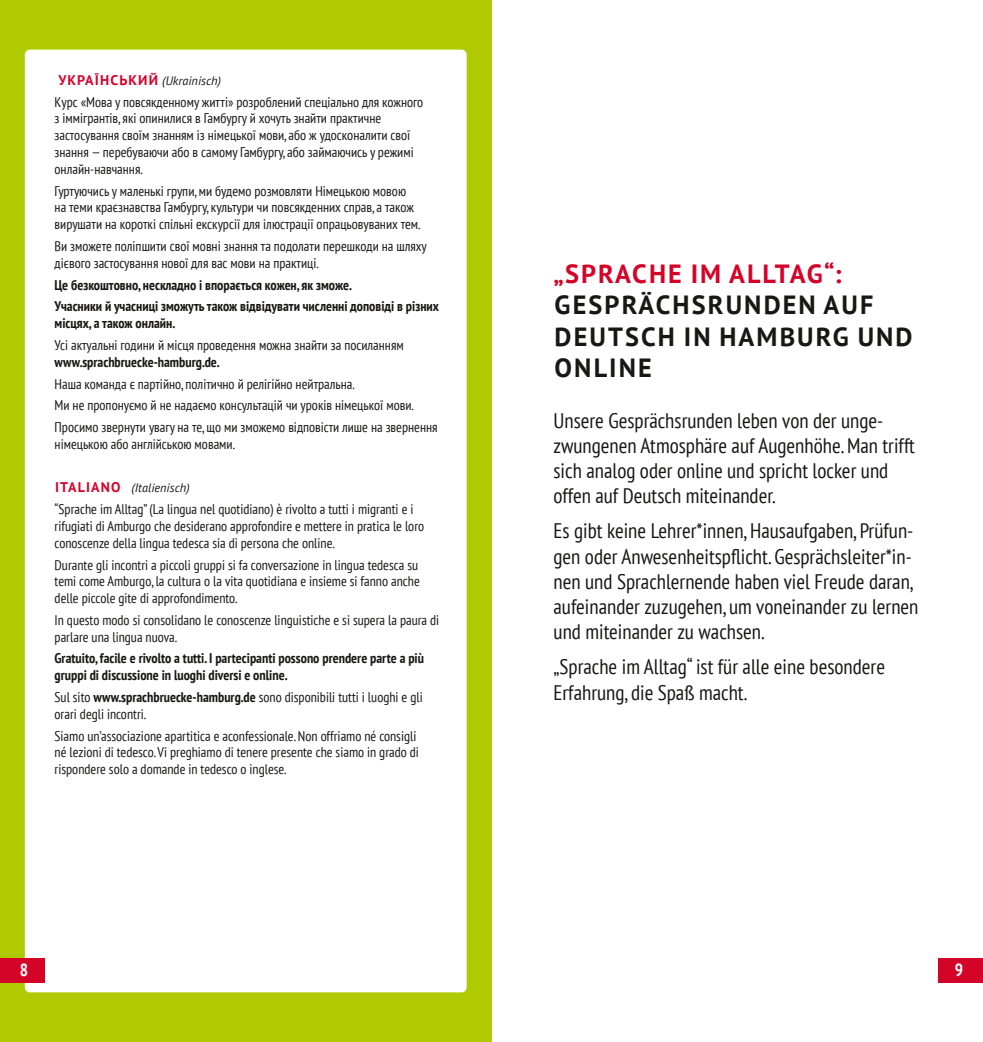
<style>
.page{position:relative;width:983px;height:1042px;background:#fff}
.page>*{position:absolute;margin:0;border:0;box-sizing:border-box;transform-origin:0 0}
.t1{font:700 26.25px/31.5px "PT Sans";letter-spacing:.08em;color:#181716}
.t2{font:700 26.25px "PT Sans";letter-spacing:.08em;color:#d40328}
.t3{font:condensed 21px/25.2px "PT Sans";color:#181716}
.t4{font:700 condensed 17.5px "PT Sans";color:#fff}
.t5{font:condensed 14px/16.8px "PT Sans";color:#181716}
.t6{font:700 condensed 14px/21.7px "PT Sans";color:#181716}
.t7{font:italic 12.25px "PT Sans";color:#181716}
.s1{font-weight:700;font-style:normal;font-size:14px;color:#d40328}
.s2{font-weight:700}
</style>
<div class="page">
<div style="left:0;top:0;width:491px;height:1042px;background:#afca00"></div>
<div style="left:25px;top:50px;width:441px;height:942px;background:#fff;border-radius:5px"></div>
<div style="left:0;top:957px;width:45px;height:25px;background:#d40328"></div>
<div style="left:938px;top:957px;width:44px;height:25px;background:#d40328"></div>
<p class="t7" style="left:58px;top:73px;width:164px"><span class="s1">УКРАЇНСЬКИЙ</span> (Ukrainisch)</p>
<p class="t5" style="left:55px;top:93px;width:370px">Курс «Мова у повсякденному житті» розроблений спеціально для кожного з іммігрантів, які опинилися в Гамбургу й хочуть знайти практичне застосування своїм знанням із німецької мови, або ж удосконалити свої знання — перебуваючи або в самому Гамбургу, або займаючись у режимі онлайн-навчання.</p>
<p class="t5" style="left:55px;top:182px;width:367px">Гуртуючись у маленькі групи, ми будемо розмовляти Німецькою мовою на теми краєзнавства Гамбургу, культури чи повсякденних справ, а також вирушати на короткі спільні екскурсії для ілюстрації опрацьовуваних тем.</p>
<p class="t5" style="left:55px;top:237px;width:373px">Ви зможете поліпшити свої мовні знання та подолати перешкоди на шляху дієвого застосування нової для вас мови на практиці.</p>
<p class="t6" style="left:55px;top:273px;width:386px">Це безкоштовно, нескладно і впорається кожен, як зможе.<br>Учасники й учасниці зможуть також відвідувати численні доповіді в різних</p>
<p class="t6" style="left:55px;top:312px;width:122px">місцях, а також онлайн.</p>
<p class="t5" style="left:55px;top:336px;width:350px">Усі актуальні години й місця проведення можна знайти за посиланням</p>
<p class="t6" style="left:55px;top:351px;width:166px">www.sprachbruecke-hamburg.de.</p>
<p class="t5" style="left:55px;top:372px;width:384px;line-height:21.7px">Наша команда є партійно, політично й релігійно нейтральна.<br>Ми не пропонуємо й не надаємо консультацій чи уроків німецької мови.<br>Просимо звернути увагу на те, що ми зможемо відповісти лише на звернення</p>
<p class="t5" style="left:55px;top:435px;width:182px">німецькою або англійською мовами.</p>
<p class="t7" style="left:55px;top:480px;width:136px"><span class="s1">ITALIANO</span> (Italienisch)</p>
<p class="t5" style="left:55px;top:500px;width:371px">“Sprache im Alltag” (La lingua nel quotidiano) è rivolto a tutti i migranti e i rifugiati di Amburgo che desiderano approfondire e mettere in pratica le loro conoscenze della lingua tedesca sia di persona che online.</p>
<p class="t5" style="left:55px;top:556px;width:366px;text-align:justify">Durante gli incontri a piccoli gruppi si fa conversazione in lingua tedesca su temi come Amburgo, la cultura o la vita quotidiana e insieme si fanno anche delle piccole gite di approfondimento.</p>
<p class="t5" style="left:55px;top:611px;width:386px">In questo modo si consolidano le conoscenze linguistiche e si supera la paura di parlare una lingua nuova.</p>
<p class="t6" style="left:55px;top:650px;width:371px;line-height:16.8px">Gratuito, facile e rivolto a tutti. I partecipanti possono prendere parte a più gruppi di discussione in luoghi diversi e online.</p>
<p class="t5" style="left:55px;top:688px;width:369px">Sul sito <span class="s2">www.sprachbruecke-hamburg.de</span> sono disponibili tutti i luoghi e gli orari degli incontri.</p>
<p class="t5" style="left:55px;top:727px;width:366px">Siamo un’associazione apartitica e aconfessionale. Non offriamo né consigli né lezioni di tedesco. Vi preghiamo di tenere presente che siamo in grado di rispondere solo a domande in tedesco o inglese.</p>
<h1 class="t2" style="left:553px;top:256px;width:289px">„SPRACHE IM ALLTAG“:</h1>
<h1 class="t1" style="left:554px;top:289px;width:359px">GESPRÄCHSRUNDEN AUF<br>DEUTSCH IN HAMBURG UND<br>ONLINE</h1>
<h2 class="t3" style="left:553px;top:407px;width:363px">Unsere Gesprächsrunden leben von der unge&shy;zwungenen Atmosphäre auf Augenhöhe. Man trifft sich analog oder online und spricht locker und offen auf Deutsch miteinander.</h2>
<h2 class="t3" style="left:553px;top:518px;width:366px">Es gibt keine Lehrer*innen, Hausaufgaben, Prüfun&shy;gen oder Anwesenheitspflicht. Gesprächsleiter*in&shy;nen und Sprachlernende haben viel Freude daran, aufeinander zuzugehen, um voneinander zu lernen und miteinander zu wachsen.</h2>
<h2 class="t3" style="left:553px;top:654px;width:333px">„Sprache im Alltag“ ist für alle eine besondere<br>Erfahrung, die Spaß macht.</h2>
<p class="t4" style="left:20px;top:957px;width:10px">8</p>
<p class="t4" style="left:954px;top:957px;width:10px">9</p>
</div>
